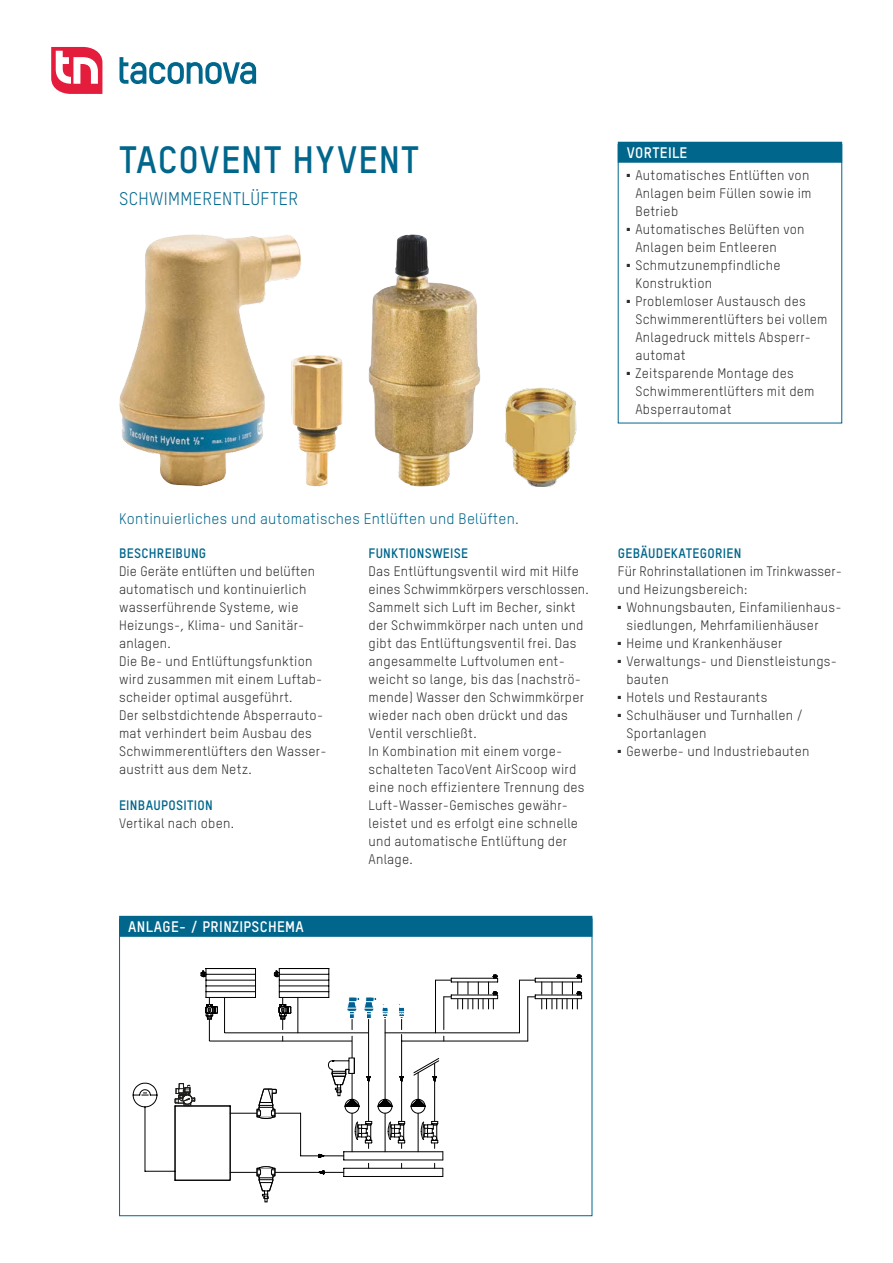
<style>
.page{position:relative;width:893px;height:1263px;background:#fff}
.page>*{position:absolute;margin:0;border:0;box-sizing:border-box;transform-origin:0 0}
.Produkttitel{font:700 37.5px "TSTARPRO";letter-spacing:.03em;color:#00668c}
.Produkttitel_Sublin{font:18px "TSTARPRO";letter-spacing:.02em;color:#00668c}
.EA_Lead{font:15px "TSTARPRO";letter-spacing:.02em;color:#00668c}
.Box_Titel{font:700 15px "TSTARPRO";letter-spacing:.02em;color:#fff}
.t1{font:13.5px/18px "TSTARPRO";letter-spacing:.02em;color:#2b2b2a}
.EA_Titel{font:700 13.5px "TSTARPRO";letter-spacing:.02em;color:#00668c}
</style>
<div class="page">
<svg style="left:51px;top:47px;width:51px;height:47px"></svg>
<svg style="left:120px;top:57px;width:136px;height:27px"></svg>
<img style="left:368px;top:234px;width:112px;height:253px">
<hr style="left:368px;top:1019px;width:1px;height:102px;background:#000">
<hr style="left:352px;top:1036px;width:1px;height:63px;background:#000">
<hr style="left:225px;top:1032px;width:144px;height:1px;background:#000">
<hr style="left:209px;top:1041px;width:143px;height:1px;background:#000">
<hr style="left:224px;top:997px;width:1px;height:36px;background:#000">
<hr style="left:279px;top:997px;width:50px;height:1px;background:#000">
<svg style="left:329px;top:968px;width:1px;height:29px"></svg>
<hr style="left:279px;top:991px;width:50px;height:1px;background:#000">
<hr style="left:279px;top:986px;width:50px;height:1px;background:#000">
<hr style="left:279px;top:980px;width:50px;height:1px;background:#000">
<hr style="left:279px;top:974px;width:50px;height:1px;background:#000">
<hr style="left:279px;top:968px;width:50px;height:1px;background:#000">
<hr style="left:206px;top:997px;width:49px;height:1px;background:#000">
<svg style="left:255px;top:968px;width:1px;height:29px"></svg>
<hr style="left:206px;top:991px;width:49px;height:1px;background:#000">
<hr style="left:206px;top:986px;width:49px;height:1px;background:#000">
<hr style="left:206px;top:980px;width:49px;height:1px;background:#000">
<hr style="left:206px;top:974px;width:49px;height:1px;background:#000">
<hr style="left:206px;top:968px;width:49px;height:1px;background:#000">
<hr style="left:385px;top:1019px;width:1px;height:80px;background:#000">
<hr style="left:385px;top:1032px;width:134px;height:1px;background:#000">
<hr style="left:402px;top:1041px;width:126px;height:1px;background:#000">
<hr style="left:401px;top:1034px;width:1px;height:87px;background:#000">
<hr style="left:297px;top:997px;width:1px;height:36px;background:#000">
<hr style="left:435px;top:980px;width:1px;height:53px;background:#000">
<hr style="left:443px;top:997px;width:1px;height:32px;background:#000">
<hr style="left:519px;top:980px;width:1px;height:53px;background:#000">
<hr style="left:527px;top:997px;width:1px;height:44px;background:#000">
<svg style="left:399px;top:1004px;width:6px;height:25px"></svg>
<svg style="left:347px;top:997px;width:41px;height:32px"></svg>
<svg style="left:201px;top:968px;width:17px;height:73px"></svg>
<svg style="left:274px;top:968px;width:18px;height:61px"></svg>
<svg style="left:519px;top:974px;width:63px;height:35px"></svg>
<svg style="left:435px;top:974px;width:63px;height:35px"></svg>
<svg style="left:133px;top:1057px;width:311px;height:145px"></svg>
<img style="left:505px;top:387px;width:72px;height:99px">
<img style="left:119px;top:234px;width:182px;height:252px">
<img style="left:284px;top:355px;width:59px;height:132px">
<div style="left:618px;top:142px;width:224px;height:21px;background:#00668c"></div>
<div style="left:618px;top:144px;width:224px;height:279px;border:1px solid #00668c"></div>
<div style="left:119px;top:916px;width:473px;height:21px;background:#00668c"></div>
<div style="left:119px;top:919px;width:473px;height:297px;border:1px solid #00668c"></div>
<p class="Produkttitel" style="left:119px;top:136px;width:302px">TACOVENT HYVENT</p>
<p class="Box_Titel" style="left:627px;top:143px;width:62px">VORTEILE</p>
<p class="t1" style="left:635px;top:166px;width:178px;text-indent:-9px">■ Automatisches Entlüften von<br>Anlagen beim Füllen sowie im<br>Betrieb</p>
<p class="t1" style="left:635px;top:220px;width:171px;text-indent:-9px">■ Automatisches Belüften von<br>Anlagen beim Entleeren</p>
<p class="t1" style="left:635px;top:256px;width:147px;text-indent:-9px">■ Schmutzunempfindliche<br>Konstruktion</p>
<p class="t1" style="left:635px;top:292px;width:193px;text-indent:-9px">■ Problemloser Austausch des<br>Schwimmerentlüfters bei vollem<br>Anlagedruck mittels Absperr&shy;automat</p>
<p class="t1" style="left:635px;top:364px;width:181px;text-indent:-9px">■ Zeitsparende Montage des<br>Schwimmerentlüfters mit dem<br>Absperrautomat</p>
<p class="Produkttitel_Sublin" style="left:119px;top:188px;width:181px">SCHWIMMERENTLÜFTER</p>
<p class="EA_Lead" style="left:119px;top:509px;width:401px">Kontinuierliches und automatisches Entlüften und Belüften.</p>
<p class="EA_Titel" style="left:119px;top:545px;width:89px">BESCHREIBUNG</p>
<p class="t1" style="left:119px;top:562px;width:198px">Die Geräte entlüften und belüften automatisch und kontinuierlich wasserführende Systeme, wie<br>Heizungs-, Klima- und Sanitär&shy;anlagen.</p>
<p class="t1" style="left:119px;top:652px;width:205px">Die Be- und Entlüftungsfunktion wird zusammen mit einem Luftab&shy;scheider optimal ausgeführt.</p>
<p class="t1" style="left:119px;top:706px;width:209px">Der selbstdichtende Absperrauto&shy;mat verhindert beim Ausbau des<br>Schwimmerentlüfters den Wasser&shy;austritt aus dem Netz.</p>
<p class="EA_Titel" style="left:119px;top:797px;width:95px">EINBAUPOSITION</p>
<p class="t1" style="left:119px;top:814px;width:117px">Vertikal nach oben.</p>
<p class="Box_Titel" style="left:128px;top:917px;width:177px">ANLAGE- / PRINZIPSCHEMA</p>
<p class="EA_Titel" style="left:369px;top:545px;width:101px">FUNKTIONSWEISE</p>
<p class="t1" style="left:369px;top:562px;width:222px">Das Entlüftungsventil wird mit Hilfe eines Schwimmkörpers verschlossen.</p>
<p class="t1" style="left:369px;top:598px;width:217px">Sammelt sich Luft im Becher, sinkt der Schwimmkörper nach unten und gibt das Entlüftungsventil frei. Das angesammelte Luftvolumen ent&shy;weicht so lange, bis das (nachströ&shy;mende) Wasser den Schwimmkörper wieder nach oben drückt und das<br>Ventil verschließt.</p>
<p class="t1" style="left:369px;top:742px;width:218px">In Kombination mit einem vorge&shy;schalteten TacoVent AirScoop wird eine noch effizientere Trennung des<br>Luft-Wasser-Gemisches gewähr&shy;leistet und es erfolgt eine schnelle und automatische Entlüftung der<br>Anlage.</p>
<p class="EA_Titel" style="left:618px;top:545px;width:125px">GEBÄUDEKATEGORIEN</p>
<p class="t1" style="left:618px;top:562px;width:223px">Für Rohrinstallationen im Trinkwasser&shy;und Heizungsbereich:</p>
<p class="t1" style="left:626px;top:598px;width:217px;text-indent:-9px">■ Wohnungsbauten, Einfamilienhaus&shy;siedlungen, Mehrfamilienhäuser</p>
<p class="t1" style="left:618px;top:634px;width:166px">■ Heime und Krankenhäuser</p>
<p class="t1" style="left:626px;top:652px;width:212px;text-indent:-9px">■ Verwaltungs- und Dienstleistungs&shy;bauten</p>
<p class="t1" style="left:618px;top:688px;width:151px">■ Hotels und Restaurants</p>
<p class="t1" style="left:626px;top:706px;width:178px;text-indent:-9px">■ Schulhäuser und Turnhallen /<br>Sportanlagen</p>
<p class="t1" style="left:618px;top:742px;width:193px">■ Gewerbe- und Industriebauten</p>
</div>
